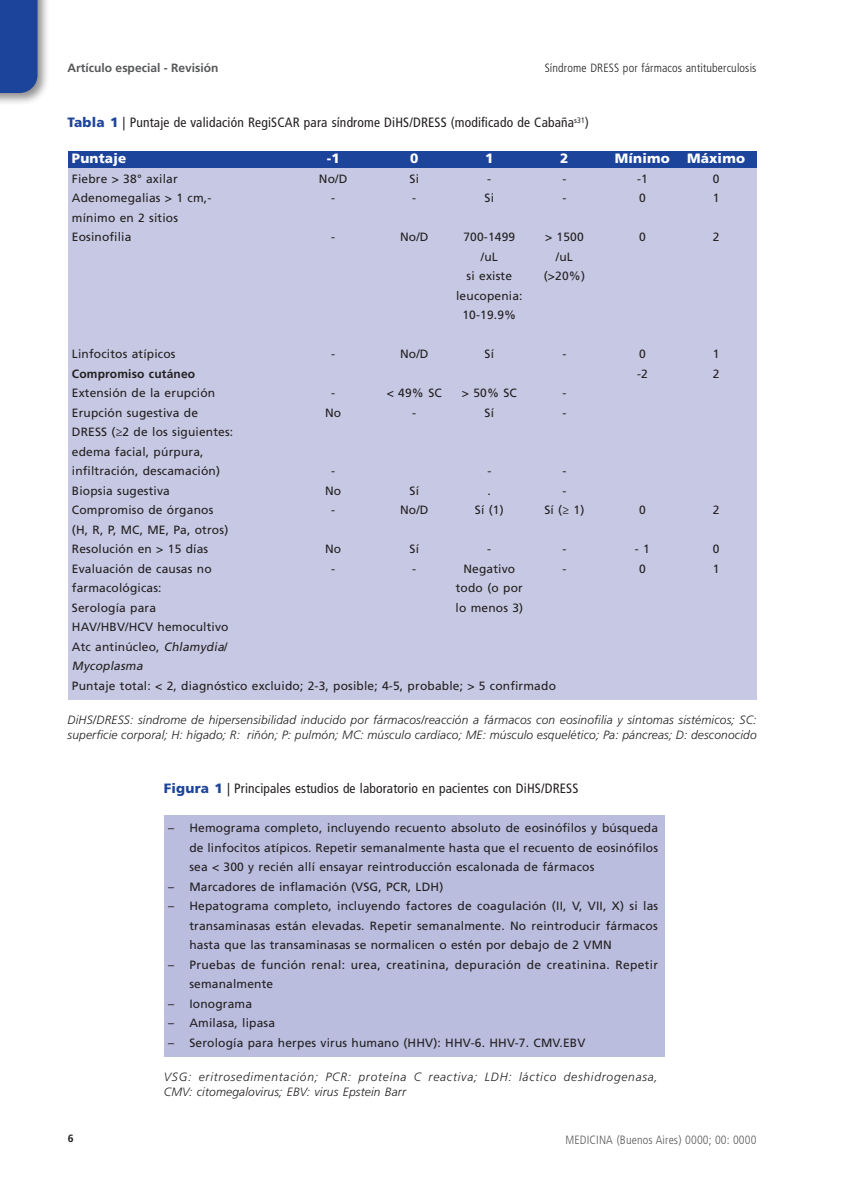
<style>
.page{position:relative;width:851px;height:1191px;background:#fff}
.page>*{position:absolute;margin:0;border:0;box-sizing:border-box;transform-origin:0 0}
.tablatit{font:condensed 13.5px "Frutiger LT Std";letter-spacing:.01em;color:#231f20}
.tablacab{font:900 13.5px "Frutiger LT Std";letter-spacing:.015em;color:#fff}
.tabla{font:12px/19.5px "Frutiger LT Std";letter-spacing:.015em;color:#231f20;text-align:justify}
.tablapie{font:italic 300 12px/15px "Frutiger LT Std";letter-spacing:.015em;color:#231f20}
.tablapie-2{font:italic 300 12px/15px "Frutiger LT Std";letter-spacing:.065em;color:#231f20}
.t1{font:300 condensed 12px "Frutiger LT Std";letter-spacing:.01em;color:#231f20}
.t2{font:300 condensed 12px "Frutiger LT Std";letter-spacing:.01em;color:#57585a}
.t3{font:700 12px "Frutiger LT Std";color:#57585a}
.tabla-2{font:700 12px "Frutiger LT Std";letter-spacing:.015em;color:#231f20}
.tabla-3{font:italic 12px "Frutiger LT Std";color:#231f20}
.t4{font:700 10.5px "Frutiger LT Std";color:#231f20}
.s1{font-weight:900;font-stretch:normal;color:#1d449b}
.s2{font-style:italic}
</style>
<div class="page">
<div style="left:0;top:0;width:50px;height:105px;background:#231f20;opacity:.5"></div>
<div style="left:0;top:0;width:38px;height:93px;background:#1d449b"></div>
<div style="left:164px;top:816px;width:500px;height:240px;background:#babdde"></div>
<div style="left:68px;top:167px;width:688px;height:532px;background:#c7c9e4"></div>
<div style="left:68px;top:151px;width:688px;height:16px;background:#1d449b"></div>
<p class="t3" style="left:68px;top:61px;width:152px">Artículo especial - Revisión</p>
<p class="t1" style="left:544px;top:61px;width:213px">Síndrome DRESS por fármacos antituberculosis</p>
<p class="tablatit" style="left:68px;top:115px;width:522px"><span class="s1">Tabla 1</span> | Puntaje de validación RegiSCAR para síndrome DiHS/DRESS (modificado de Cabaña<sup>s31</sup>)</p>
<p class="tablacab" style="left:72px;top:150px;width:56px">Puntaje</p>
<p class="tablacab" style="left:326px;top:150px;width:14px">-1</p>
<p class="tablacab" style="left:410px;top:150px;width:10px">0</p>
<p class="tablacab" style="left:485px;top:150px;width:10px">1</p>
<p class="tablacab" style="left:560px;top:150px;width:10px">2</p>
<p class="tablacab" style="left:614px;top:150px;width:57px">Mínimo</p>
<p class="tablacab" style="left:687px;top:150px;width:60px">Máximo</p>
<p class="tabla" style="left:72px;top:169px;width:107px">Fiebre &gt; 38° axilar</p>
<p class="tabla" style="left:319px;top:169px;width:30px">No/D</p>
<p class="tabla" style="left:409px;top:169px;width:11px">Si</p>
<p class="tabla" style="left:487px;top:169px;width:5px">-</p>
<p class="tabla" style="left:562px;top:169px;width:5px">-</p>
<p class="tabla" style="left:637px;top:169px;width:12px">-1</p>
<p class="tabla" style="left:712px;top:169px;width:8px">0</p>
<p class="tabla" style="left:72px;top:188px;width:141px">Adenomegalias &gt; 1 cm,-</p>
<p class="tabla" style="left:331px;top:188px;width:5px">-</p>
<p class="tabla" style="left:412px;top:188px;width:5px">-</p>
<p class="tabla" style="left:484px;top:188px;width:11px">Si</p>
<p class="tabla" style="left:562px;top:188px;width:5px">-</p>
<p class="tabla" style="left:639px;top:188px;width:8px">0</p>
<p class="tabla" style="left:712px;top:188px;width:8px">1</p>
<p class="tabla" style="left:72px;top:208px;width:108px">mínimo en 2 sitios</p>
<p class="tabla" style="left:72px;top:227px;width:61px">Eosinofilia</p>
<p class="tabla" style="left:331px;top:227px;width:5px">-</p>
<p class="tabla" style="left:400px;top:227px;width:30px">No/D</p>
<p class="tabla" style="left:463px;top:227px;width:53px">700-1499</p>
<p class="tabla" style="left:545px;top:227px;width:40px">&gt; 1500</p>
<p class="tabla" style="left:639px;top:227px;width:8px">0</p>
<p class="tabla" style="left:712px;top:227px;width:8px">2</p>
<p class="tabla" style="left:480px;top:247px;width:19px">/uL</p>
<p class="tabla" style="left:555px;top:247px;width:19px">/uL</p>
<p class="tabla" style="left:466px;top:266px;width:47px">si existe</p>
<p class="tabla" style="left:543px;top:266px;width:43px">(&gt;20%)</p>
<p class="tabla" style="left:456px;top:286px;width:68px">leucopenia:</p>
<p class="tabla" style="left:462px;top:305px;width:55px">10-19.9%</p>
<p class="tabla" style="left:72px;top:344px;width:105px">Linfocitos atípicos</p>
<p class="tabla" style="left:331px;top:344px;width:5px">-</p>
<p class="tabla" style="left:400px;top:344px;width:30px">No/D</p>
<p class="tabla" style="left:484px;top:344px;width:11px">Sí</p>
<p class="tabla" style="left:562px;top:344px;width:5px">-</p>
<p class="tabla" style="left:639px;top:344px;width:8px">0</p>
<p class="tabla" style="left:712px;top:344px;width:8px">1</p>
<p class="tabla-2" style="left:72px;top:366px;width:125px">Compromiso cutáneo</p>
<p class="tabla" style="left:637px;top:364px;width:12px">-2</p>
<p class="tabla" style="left:712px;top:364px;width:8px">2</p>
<p class="tabla" style="left:72px;top:383px;width:145px">Extensión de la erupción</p>
<p class="tabla" style="left:331px;top:383px;width:5px">-</p>
<p class="tabla" style="left:386px;top:383px;width:57px">&lt; 49% SC</p>
<p class="tabla" style="left:461px;top:383px;width:57px">&gt; 50% SC</p>
<p class="tabla" style="left:562px;top:383px;width:5px">-</p>
<p class="tabla" style="left:72px;top:403px;width:128px">Erupción sugestiva de</p>
<p class="tabla" style="left:325px;top:403px;width:18px">No</p>
<p class="tabla" style="left:412px;top:403px;width:5px">-</p>
<p class="tabla" style="left:484px;top:403px;width:11px">Sí</p>
<p class="tabla" style="left:562px;top:403px;width:5px">-</p>
<p class="tabla" style="left:72px;top:422px;width:163px">DRESS (≥2 de los siguientes:</p>
<p class="tabla" style="left:72px;top:442px;width:133px">edema facial, púrpura,</p>
<p class="tabla" style="left:72px;top:461px;width:150px">infiltración, descamación)</p>
<p class="tabla" style="left:331px;top:461px;width:5px">-</p>
<p class="tabla" style="left:487px;top:461px;width:5px">-</p>
<p class="tabla" style="left:562px;top:461px;width:5px">-</p>
<p class="tabla" style="left:72px;top:481px;width:100px">Biopsia sugestiva</p>
<p class="tabla" style="left:325px;top:481px;width:18px">No</p>
<p class="tabla" style="left:409px;top:481px;width:11px">Sí</p>
<p class="tabla" style="left:487px;top:481px;width:5px">.</p>
<p class="tabla" style="left:562px;top:481px;width:5px">-</p>
<p class="tabla" style="left:72px;top:500px;width:143px">Compromiso de órganos</p>
<p class="tabla" style="left:331px;top:500px;width:5px">-</p>
<p class="tabla" style="left:400px;top:500px;width:30px">No/D</p>
<p class="tabla" style="left:475px;top:500px;width:30px">Sí (1)</p>
<p class="tabla" style="left:544px;top:500px;width:41px">Sí (≥ 1)</p>
<p class="tabla" style="left:639px;top:500px;width:8px">0</p>
<p class="tabla" style="left:712px;top:500px;width:8px">2</p>
<p class="tabla" style="left:72px;top:520px;width:158px">(H, R, P, MC, ME, Pa, otros)</p>
<p class="tabla" style="left:72px;top:539px;width:138px">Resolución en &gt; 15 días</p>
<p class="tabla" style="left:325px;top:539px;width:18px">No</p>
<p class="tabla" style="left:409px;top:539px;width:11px">Sí</p>
<p class="tabla" style="left:487px;top:539px;width:5px">-</p>
<p class="tabla" style="left:562px;top:539px;width:5px">-</p>
<p class="tabla" style="left:634px;top:539px;width:17px">- 1</p>
<p class="tabla" style="left:712px;top:539px;width:8px">0</p>
<p class="tabla" style="left:72px;top:559px;width:141px">Evaluación de causas no</p>
<p class="tabla" style="left:331px;top:559px;width:5px">-</p>
<p class="tabla" style="left:412px;top:559px;width:5px">-</p>
<p class="tabla" style="left:463px;top:559px;width:53px">Negativo</p>
<p class="tabla" style="left:562px;top:559px;width:5px">-</p>
<p class="tabla" style="left:639px;top:559px;width:8px">0</p>
<p class="tabla" style="left:712px;top:559px;width:8px">1</p>
<p class="tabla" style="left:72px;top:578px;width:91px">farmacológicas:</p>
<p class="tabla" style="left:455px;top:578px;width:69px">todo (o por</p>
<p class="tabla" style="left:72px;top:598px;width:86px">Serología para</p>
<p class="tabla" style="left:455px;top:598px;width:69px">lo menos 3)</p>
<p class="tabla" style="left:72px;top:617px;width:158px">HAV/HBV/HCV hemocultivo</p>
<p class="tabla" style="left:72px;top:637px;width:157px">Atc antinúcleo, <span class="s2">Chlamydia</span>/</p>
<p class="tabla-3" style="left:72px;top:659px;width:75px">Mycoplasma</p>
<p class="tabla" style="left:72px;top:676px;width:485px">Puntaje total: &lt; 2, diagnóstico excluido; 2-3, posible; 4-5, probable; &gt; 5 confirmado</p>
<p class="tablapie" style="left:68px;top:713px;width:690px">DiHS/DRESS: síndrome de hipersensibilidad inducido por fármacos/reacción a fármacos con eosinofilia y síntomas sistémicos; SC: superficie corporal; H: hígado; R: riñón; P: pulmón; MC: músculo cardíaco; ME: músculo esquelético; Pa: páncreas; D: desconocido</p>
<p class="tablatit" style="left:164px;top:780px;width:416px"><span class="s1">Figura 1</span> | Principales estudios de laboratorio en pacientes con DiHS/DRESS</p>
<p class="tabla" style="left:189px;top:818px;width:470px;text-indent:-21px">– Hemograma completo, incluyendo recuento absoluto de eosinófilos y búsqueda de linfocitos atípicos. Repetir semanalmente hasta que el recuento de eosinófilos sea &lt; 300 y recién allí ensayar reintroducción escalonada de fármacos</p>
<p class="tabla" style="left:168px;top:877px;width:277px">– Marcadores de inflamación (VSG, PCR, LDH)</p>
<p class="tabla" style="left:189px;top:896px;width:470px;text-indent:-21px">– Hepatograma completo, incluyendo factores de coagulación (II, V, VII, X) si las transaminasas están elevadas. Repetir semanalmente. No reintroducir fármacos hasta que las transaminasas se normalicen o estén por debajo de 2 VMN</p>
<p class="tabla" style="left:189px;top:955px;width:470px;text-indent:-21px">– Pruebas de función renal: urea, creatinina, depuración de creatinina. Repetir semanalmente</p>
<p class="tabla" style="left:168px;top:994px;width:85px">– Ionograma</p>
<p class="tabla" style="left:168px;top:1013px;width:108px">– Amilasa, lipasa</p>
<p class="tabla" style="left:168px;top:1033px;width:419px">– Serología para herpes virus humano (HHV): HHV-6. HHV-7. CMV.EBV</p>
<p class="tablapie-2" style="left:164px;top:1070px;width:495px">VSG: eritrosedimentación; PCR: proteína C reactiva; LDH: láctico deshidrogenasa,<br>CMV: citomegalovirus; EBV: virus Epstein Barr</p>
<p class="t4" style="left:68px;top:1132px;width:7px">6</p>
<p class="t2" style="left:565px;top:1132px;width:192px">MEDICINA (Buenos Aires) 0000; 00: 0000</p>
</div>
